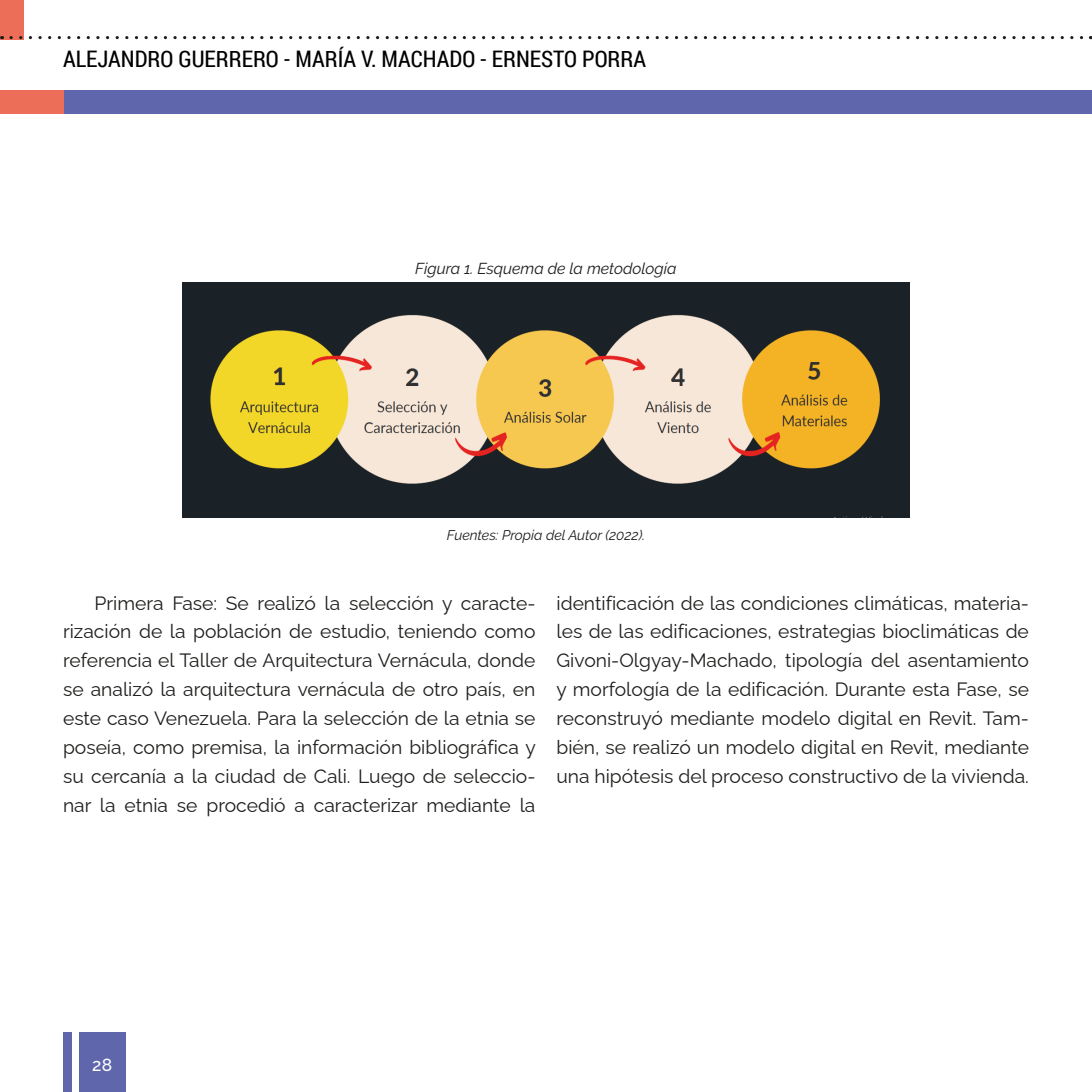
<style>
.page{position:relative;width:1092px;height:1092px;background:#fff}
.page>*{position:absolute;margin:0;border:0;box-sizing:border-box;transform-origin:0 0}
.t1{font:22.75px "Roboto Condensed";color:#000}
.t2{font:19.25px/28.9px "Raleway";color:#1d1d1b;text-align:justify}
.t3{font:500 17.5px "Raleway";color:#fff}
.Imagen_n{font:italic 15.75px "Raleway";color:#1d1d1b}
.Fuente{font:italic 14px "Raleway";color:#1d1d1b}
</style>
<div class="page">
<div style="left:63px;top:1032px;width:9px;height:59px;background:#6066ac"></div>
<div style="left:79px;top:1032px;width:46px;height:59px;background:#6066ac"></div>
<div style="left:0;top:0;width:24px;height:39px;background:#ed6e58"></div>
<svg style="left:11px;top:36px;width:1080px;height:3px"></svg>
<svg style="left:1091px;top:90px;width:1px;height:24px"></svg>
<div style="left:63px;top:90px;width:1028px;height:24px;background:#6066ac"></div>
<div style="left:0;top:90px;width:63px;height:24px;background:#ed6e58"></div>
<img style="left:182px;top:283px;width:727px;height:234px">
<p class="t1" style="left:63px;top:43px;width:584px">ALEJANDRO GUERRERO - MARÍA V. MACHADO - ERNESTO PORRA</p>
<p class="Imagen_n" style="left:415px;top:259px;width:263px">Figura 1. Esquema de la metodología</p>
<p class="Fuente" style="left:447px;top:526px;width:199px">Fuentes: Propia del Autor (2022).</p>
<p class="t2" style="left:63px;top:586px;width:474px;text-indent:32px">Primera Fase: Se realizó la selección y caracte&shy;rización de la población de estudio, teniendo como referencia el Taller de Arquitectura Vernácula, donde se analizó la arquitectura vernácula de otro país, en este caso Venezuela. Para la selección de la etnia se poseía, como premisa, la información bibliográfica y su cercanía a la ciudad de Cali. Luego de seleccio&shy;nar la etnia se procedió a caracterizar mediante la</p>
<p class="t2" style="left:556px;top:586px;width:474px">identificación de las condiciones climáticas, materia&shy;les de las edificaciones, estrategias bioclimáticas de Givoni-Olgyay-Machado, tipología del asentamiento y morfología de la edificación. Durante esta Fase, se reconstruyó mediante modelo digital en Revit. Tam&shy;bién, se realizó un modelo digital en Revit, mediante una hipótesis del proceso constructivo de la vivienda.</p>
<p class="t3" style="left:92px;top:1054px;width:21px">28</p>
</div>
